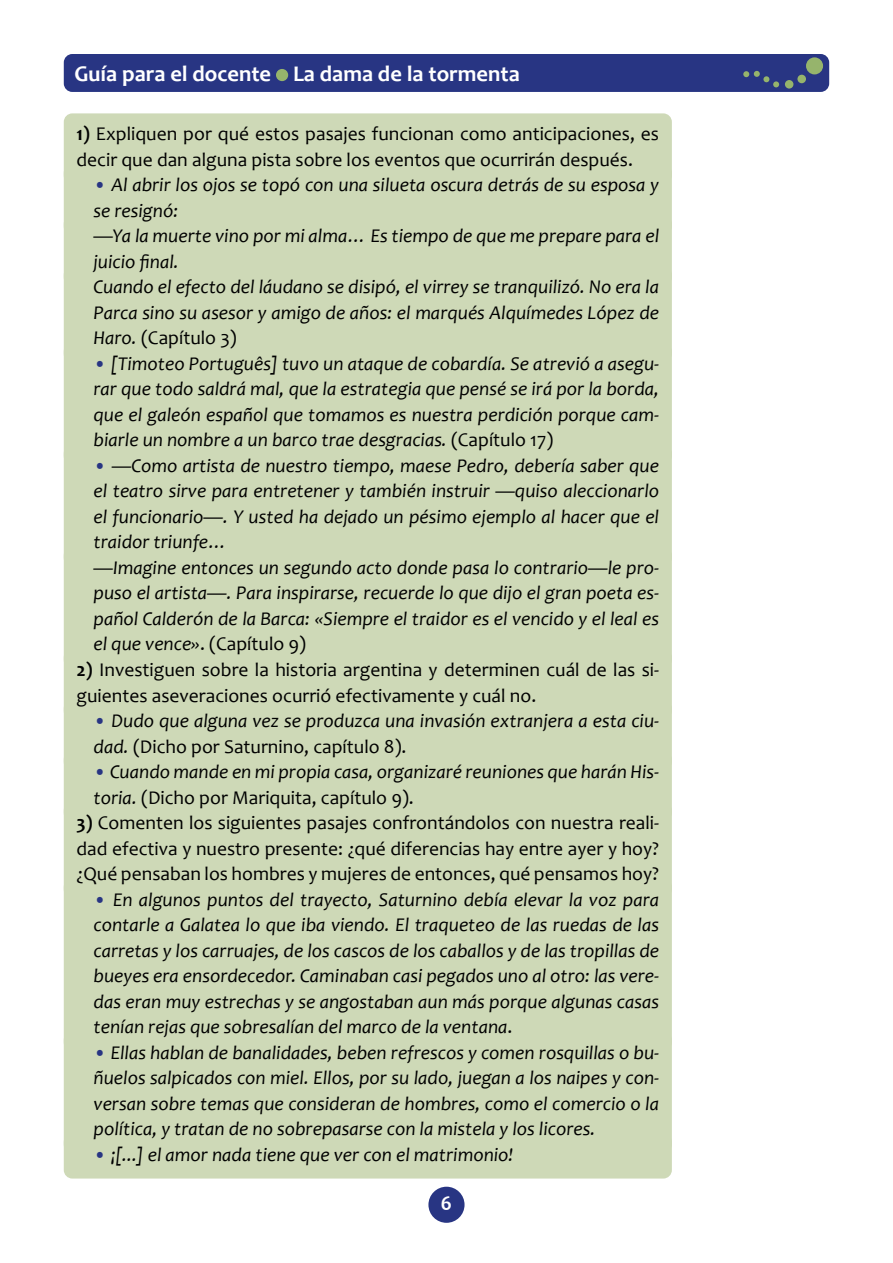
<style>
.page{position:relative;width:893px;height:1263px;background:#fff}
.page>*{position:absolute;margin:0;border:0;box-sizing:border-box;transform-origin:0 0}
.t1{font:700 22.5px "Candara";color:#fff}
.t2{font:700 21px "Candara";color:#fff}
.t3{font:italic 19.5px/25.5px "Candara";color:#000}
.t4{font:19.5px/25.5px "Candara";color:#000}
.s1{font-weight:700}
.s2{font-weight:700;font-style:normal;color:#283583}
.s3{font-style:normal}
.s4{font-style:normal;color:#283583}
</style>
<div class="page">
<div style="left:64px;top:54px;width:765px;height:38px;background:#283583;border-radius:9px"></div>
<div style="left:276px;top:69px;width:12px;height:12px;background:#96b46c;border-radius:50%"></div>
<div style="left:428px;top:1187px;width:37px;height:36px;background:#283583;border-radius:50%"></div>
<div style="left:806px;top:57px;width:17px;height:17px;background:#96b46c;border-radius:50%"></div>
<div style="left:797px;top:75px;width:9px;height:8px;background:#96b46c;border-radius:50%"></div>
<div style="left:785px;top:80px;width:8px;height:9px;background:#96b46c;border-radius:50%"></div>
<svg style="left:743px;top:71px;width:36px;height:16px"></svg>
<div style="left:64px;top:113px;width:608px;height:71px;background:#ced9b7;border-radius:9px"></div>
<div style="left:64px;top:164px;width:608px;height:71px;background:#ced9b7;border-radius:9px"></div>
<div style="left:64px;top:215px;width:608px;height:71px;background:#ced9b7;border-radius:9px"></div>
<div style="left:64px;top:266px;width:608px;height:96px;background:#ced9b7;border-radius:9px"></div>
<div style="left:64px;top:343px;width:608px;height:121px;background:#ced9b7;border-radius:9px"></div>
<div style="left:64px;top:445px;width:608px;height:121px;background:#ced9b7;border-radius:9px"></div>
<div style="left:64px;top:547px;width:608px;height:121px;background:#ced9b7;border-radius:9px"></div>
<div style="left:64px;top:649px;width:608px;height:70px;background:#ced9b7;border-radius:9px"></div>
<div style="left:64px;top:700px;width:608px;height:70px;background:#ced9b7;border-radius:9px"></div>
<div style="left:64px;top:751px;width:608px;height:70px;background:#ced9b7;border-radius:9px"></div>
<div style="left:64px;top:802px;width:608px;height:96px;background:#ced9b7;border-radius:9px"></div>
<div style="left:64px;top:878px;width:608px;height:173px;background:#ced9b7;border-radius:9px"></div>
<div style="left:64px;top:1031px;width:608px;height:122px;background:#ced9b7;border-radius:9px"></div>
<div style="left:64px;top:1133px;width:608px;height:45px;background:#ced9b7;border-radius:9px"></div>
<p class="t1" style="left:74px;top:60px;width:447px">Guía para el docente La dama de la tormenta</p>
<p class="t4" style="left:77px;top:121px;width:584px"><span class="s1">1)</span> Expliquen por qué estos pasajes funcionan como anticipaciones, es decir que dan alguna pista sobre los eventos que ocurrirán después.</p>
<p class="t3" style="left:94px;top:172px;width:567px"><span class="s2">•</span> Al abrir los ojos se topó con una silueta oscura detrás de su esposa y se resignó:<br>—Ya la muerte vino por mi alma… Es tiempo de que me prepare para el juicio final.<br>Cuando el efecto del láudano se disipó, el virrey se tranquilizó. No era la Parca sino su asesor y amigo de años: el marqués Alquímedes López de Haro. <span class="s3">(Capítulo 3)</span></p>
<p class="t3" style="left:94px;top:351px;width:567px;text-align:justify"><span class="s2">•</span> [Timoteo Português] tuvo un ataque de cobardía. Se atrevió a asegu&shy;rar que todo saldrá mal, que la estrategia que pensé se irá por la borda, que el galeón español que tomamos es nuestra perdición porque cam&shy;biarle un nombre a un barco trae desgracias. <span class="s3">(Capítulo 17)</span></p>
<p class="t3" style="left:94px;top:453px;width:567px"><span class="s2">•</span> —Como artista de nuestro tiempo, maese Pedro, debería saber que el teatro sirve para entretener y también instruir —quiso aleccionarlo el funcionario—. Y usted ha dejado un pésimo ejemplo al hacer que el traidor triunfe…<br>—Imagine entonces un segundo acto donde pasa lo contrario—le pro&shy;puso el artista—. Para inspirarse, recuerde lo que dijo el gran poeta es&shy;pañol Calderón de la Barca: «Siempre el traidor es el vencido y el leal es el que vence»<span class="s3">. (Capítulo 9)</span></p>
<p class="t4" style="left:77px;top:657px;width:584px"><span class="s1">2)</span> Investiguen sobre la historia argentina y determinen cuál de las si&shy;guientes aseveraciones ocurrió efectivamente y cuál no.</p>
<p class="t3" style="left:94px;top:708px;width:567px"><span class="s4">•</span> Dudo que alguna vez se produzca una invasión extranjera a esta ciu&shy;dad. <span class="s3">(Dicho por Saturnino, capítulo 8).</span></p>
<p class="t3" style="left:94px;top:759px;width:567px"><span class="s4">•</span> Cuando mande en mi propia casa, organizaré reuniones que harán His&shy;toria. <span class="s3">(Dicho por Mariquita, capítulo 9).</span></p>
<p class="t4" style="left:77px;top:810px;width:584px;text-align:justify"><span class="s1">3)</span> Comenten los siguientes pasajes confrontándolos con nuestra reali&shy;dad efectiva y nuestro presente: ¿qué diferencias hay entre ayer y hoy? ¿Qué pensaban los hombres y mujeres de entonces, qué pensamos hoy?</p>
<p class="t3" style="left:94px;top:886px;width:567px;text-align:justify"><span class="s2">•</span> En algunos puntos del trayecto, Saturnino debía elevar la voz para contarle a Galatea lo que iba viendo. El traqueteo de las ruedas de las carretas y los carruajes, de los cascos de los caballos y de las tropillas de bueyes era ensordecedor. Caminaban casi pegados uno al otro: las vere&shy;das eran muy estrechas y se angostaban aun más porque algunas casas tenían rejas que sobresalían del marco de la ventana<span class="s3">.</span></p>
<p class="t3" style="left:94px;top:1039px;width:567px;text-align:justify"><span class="s2">•</span> Ellas hablan de banalidades, beben refrescos y comen rosquillas o bu&shy;ñuelos salpicados con miel. Ellos, por su lado, juegan a los naipes y con&shy;versan sobre temas que consideran de hombres, como el comercio o la política, y tratan de no sobrepasarse con la mistela y los licores.</p>
<p class="t3" style="left:94px;top:1141px;width:421px"><span class="s2">•</span> ¡[...] el amor nada tiene que ver con el matrimonio!</p>
<p class="t2" style="left:441px;top:1190px;width:13px">6</p>
</div>
